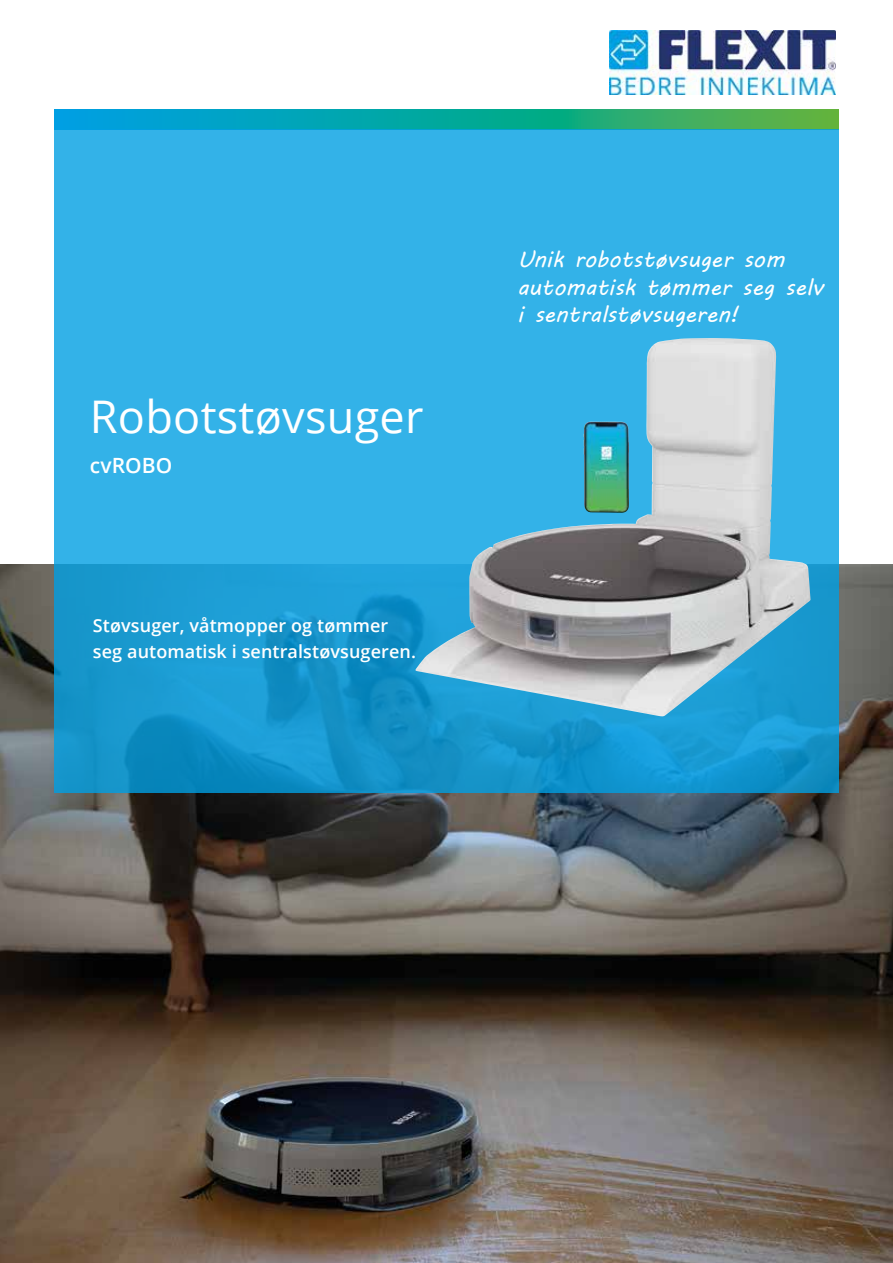
<style>
.page{position:relative;width:893px;height:1263px;background:#fff}
.page>*{position:absolute;margin:0;border:0;box-sizing:border-box;transform-origin:0 0}
.t1{font:45px "Open Sans";letter-spacing:.005em;color:#fff}
.t2{font:22.95px/27.3px "MV Boli";color:#fff}
.t3{font:600 21px "Open Sans";letter-spacing:.005em;color:#fff}
.t4{font:600 18px/25.5px "Open Sans";letter-spacing:.005em;color:#fff}
</style>
<div class="page">
<img style="left:0;top:565px;width:893px;height:698px">
<svg style="left:54px;top:110px;width:785px;height:20px;background:#15a899"></svg>
<svg style="left:54px;top:130px;width:785px;height:663px;background:#29a8df"></svg>
<img style="left:415px;top:338px;width:395px;height:378px">
<img style="left:584px;top:422px;width:25px;height:87px">
<img style="left:610px;top:31px;width:225px;height:64px">
<h1 class="t1" style="left:90px;top:386px;width:335px">Robotstøvsuger</h1>
<p class="t3" style="left:90px;top:451px;width:84px">cvROBO</p>
<p class="t4" style="left:93px;top:612px;width:325px">Støvsuger, våtmopper og tømmer seg automatisk i sentralstøvsugeren.</p>
<p class="t2" style="left:517px;top:245px;width:307px">Unik robotstøvsuger som automatisk tømmer seg selv i sentralstøvsugeren!</p>
</div>
